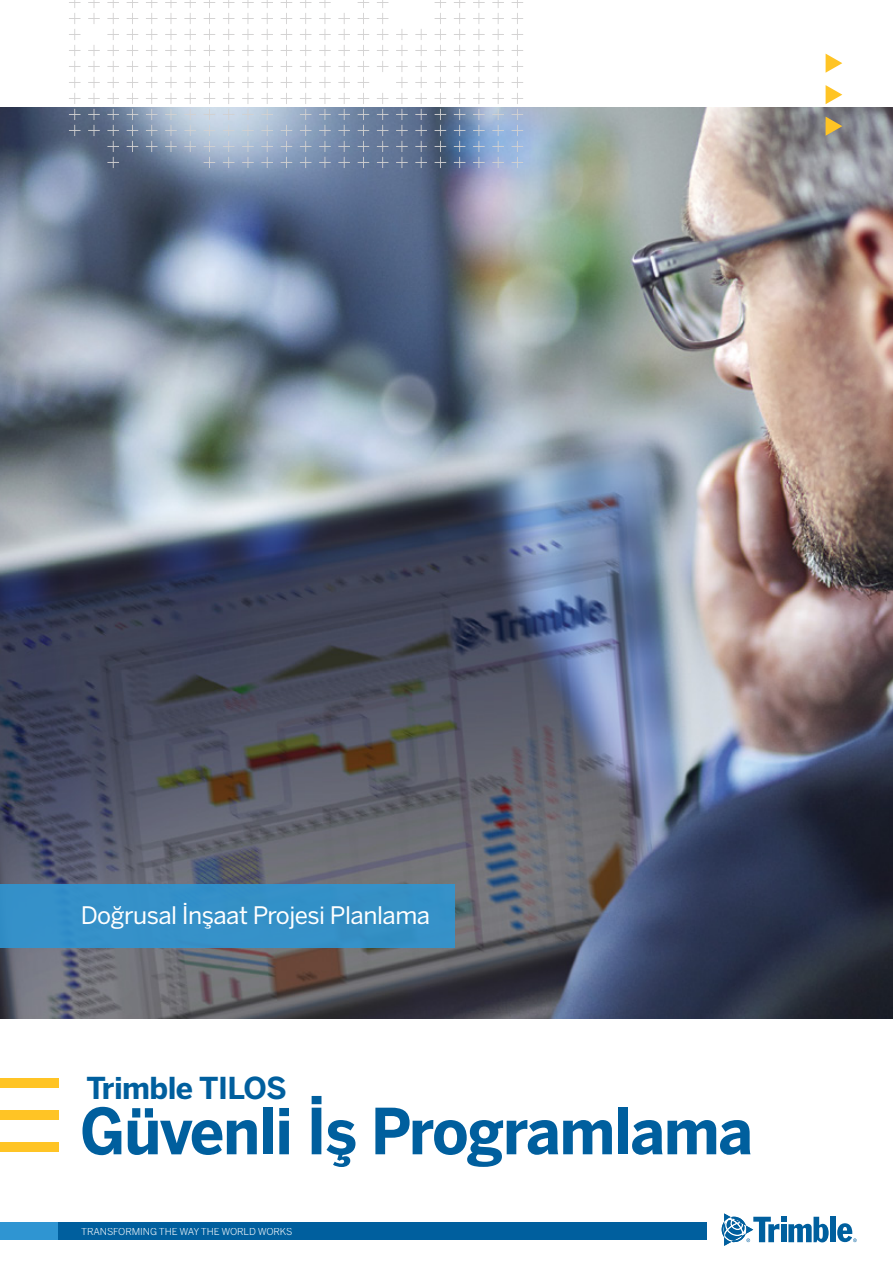
<style>
.page{position:relative;width:893px;height:1263px;background:#fff}
.page>*{position:absolute;margin:0;border:0;box-sizing:border-box;transform-origin:0 0}
.t1{font:700 63px "Benton Sans";letter-spacing:-.02em;color:#005f9e;scale:.95 1}
.t2{font:700 30px "Benton Sans";letter-spacing:-.02em;color:#005f9e}
.t3{font:24px "Benton Sans";letter-spacing:-.02em;color:#fff}
.t4{font:9.75px "Benton Sans";letter-spacing:-.01em;color:#fff}
</style>
<div class="page">
<img style="left:0;top:108px;width:893px;height:910px">
<svg style="left:826px;top:54px;width:16px;height:19px"></svg>
<svg style="left:826px;top:85px;width:16px;height:19px"></svg>
<svg style="left:826px;top:117px;width:16px;height:19px"></svg>
<svg style="left:69px;top:0;width:454px;height:168px"></svg>
<div style="left:0;top:1078px;width:59px;height:9px;background:#ffc425"></div>
<div style="left:0;top:1110px;width:59px;height:9px;background:#ffc425"></div>
<div style="left:0;top:1142px;width:59px;height:10px;background:#ffc425"></div>
<div style="left:0;top:884px;width:455px;height:64px;background:#3590c8"></div>
<div style="left:830px;top:1217px;width:6px;height:25px;background:#005f9e"></div>
<svg style="left:722px;top:1213px;width:107px;height:33px"></svg>
<svg style="left:837px;top:1223px;width:20px;height:19px"></svg>
<div style="left:0;top:1223px;width:707px;height:17px;background:#2f95d2"></div>
<div style="left:58px;top:1223px;width:649px;height:17px;background:#005f9e"></div>
<h3 class="t3" style="left:81px;top:900px;width:351px">Doğrusal İnşaat Projesi Planlama</h3>
<h2 class="t2" style="left:87px;top:1069px;width:202px">Trimble TILOS</h2>
<h1 class="t1" style="left:80px;top:1092px;width:710px">Güvenli İş Programlama</h1>
<p class="t4" style="left:81px;top:1226px;width:213px">TRANSFORMING THE WAY THE WORLD WORKS</p>
</div>
